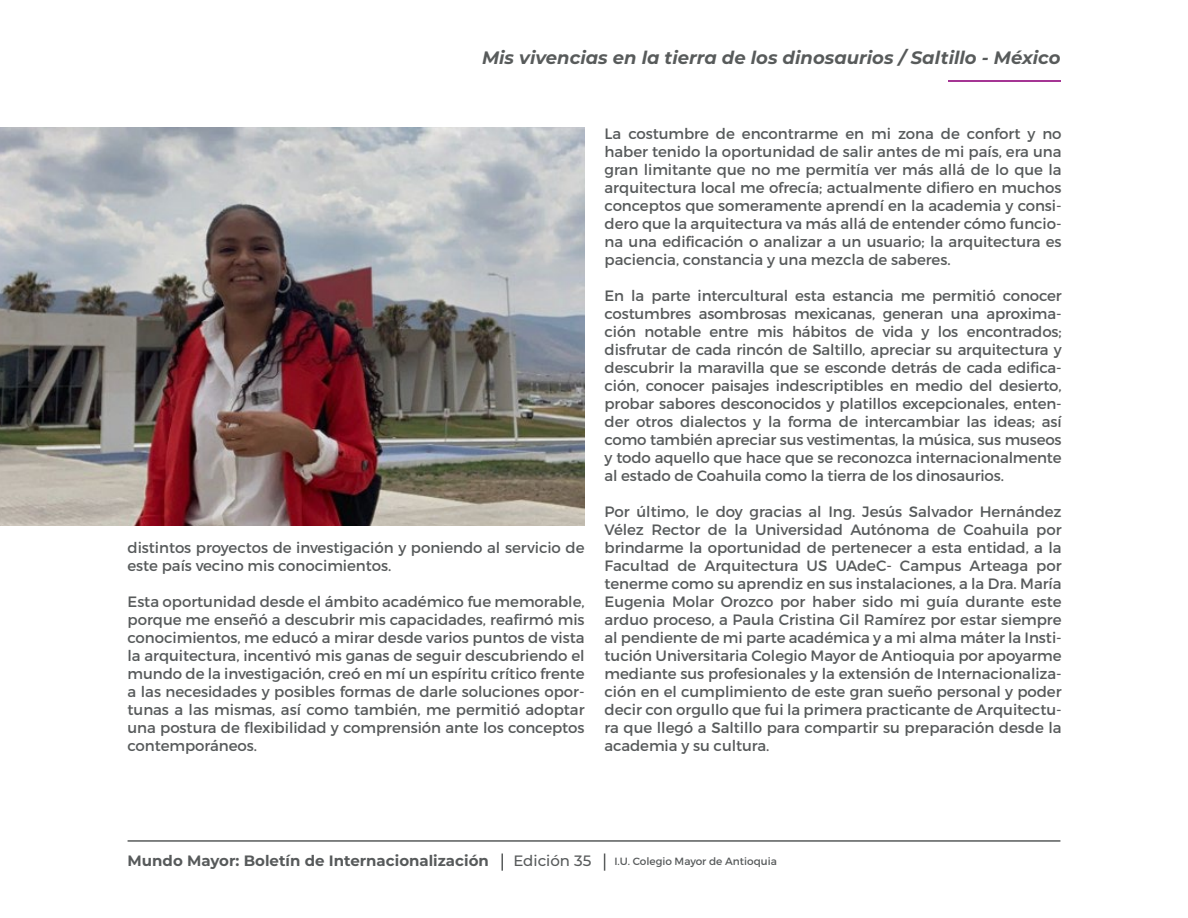
<style>
.page{position:relative;width:1188px;height:918px;background:#fff}
.page>*{position:absolute;margin:0;border:0;box-sizing:border-box;transform-origin:0 0}
.t1{font:italic 700 18px "Montserrat";color:#585b5b}
.t2{font:18px "Montserrat";color:#575a5b}
.t3{font:15px/18px "Montserrat";letter-spacing:-.005em;color:#575a5b;text-align:justify}
.t4{font:700 15px "Montserrat";color:#575a5b}
.t5{font:500 15px "Montserrat";color:#575a5b}
.t6{font:10.5px "Montserrat";color:#575a5b}
</style>
<div class="page">
<img style="left:0;top:127px;width:585px;height:399px">
<hr style="left:948px;top:81px;width:112px;height:1px;background:#a53594">
<svg style="left:604px;top:854px;width:1px;height:17px"></svg>
<svg style="left:501px;top:854px;width:2px;height:17px"></svg>
<hr style="left:128px;top:840px;width:932px;height:2px;background:#585b5b">
<p class="t1" style="left:482px;top:45px;width:580px">Mis vivencias en la tierra de los dinosaurios / Saltillo - México</p>
<p class="t3" style="left:128px;top:538px;width:459px">distintos proyectos de investigación y poniendo al servicio de este país vecino mis conocimientos.</p>
<p class="t3" style="left:128px;top:592px;width:459px">Esta oportunidad desde el ámbito académico fue memorable, porque me enseñó a descubrir mis capacidades, reafirmó mis conocimientos, me educó a mirar desde varios puntos de vista la arquitectura, incentivó mis ganas de seguir descubriendo el mundo de la investigación, creó en mí un espíritu crítico frente a las necesidades y posibles formas de darle soluciones opor&shy;tunas a las mismas, así como también, me permitió adoptar una postura de flexibilidad y comprensión ante los conceptos contemporáneos.</p>
<p class="t3" style="left:605px;top:124px;width:459px">La costumbre de encontrarme en mi zona de confort y no haber tenido la oportunidad de salir antes de mi país, era una gran limitante que no me permitía ver más allá de lo que la arquitectura local me ofrecía; actualmente difiero en muchos conceptos que someramente aprendí en la academia y consi&shy;dero que la arquitectura va más allá de entender cómo funcio&shy;na una edificación o analizar a un usuario; la arquitectura es paciencia, constancia y una mezcla de saberes.</p>
<p class="t3" style="left:605px;top:286px;width:459px">En la parte intercultural esta estancia me permitió conocer costumbres asombrosas mexicanas, generan una aproxima&shy;ción notable entre mis hábitos de vida y los encontrados; disfrutar de cada rincón de Saltillo, apreciar su arquitectura y descubrir la maravilla que se esconde detrás de cada edifica&shy;ción, conocer paisajes indescriptibles en medio del desierto, probar sabores desconocidos y platillos excepcionales, enten&shy;der otros dialectos y la forma de intercambiar las ideas; así como también apreciar sus vestimentas, la música, sus museos y todo aquello que hace que se reconozca internacionalmente al estado de Coahuila como la tierra de los dinosaurios.</p>
<p class="t3" style="left:605px;top:502px;width:459px">Por último, le doy gracias al Ing. Jesús Salvador Hernández Vélez Rector de la Universidad Autónoma de Coahuila por brindarme la oportunidad de pertenecer a esta entidad, a la Facultad de Arquitectura US UAdeC- Campus Arteaga por tenerme como su aprendiz en sus instalaciones, a la Dra. María Eugenia Molar Orozco por haber sido mi guía durante este arduo proceso, a Paula Cristina Gil Ramírez por estar siempre al pendiente de mi parte académica y a mi alma máter la Insti&shy;tución Universitaria Colegio Mayor de Antioquia por apoyarme mediante sus profesionales y la extensión de Internacionaliza&shy;ción en el cumplimiento de este gran sueño personal y poder decir con orgullo que fui la primera practicante de Arquitectu&shy;ra que llegó a Saltillo para compartir su preparación desde la academia y su cultura.</p>
<p class="t4" style="left:128px;top:850px;width:363px">Mundo Mayor: Boletín de Internacionalización</p>
<p class="t2" style="left:129px;top:850px;width:24px">07</p>
<p class="t5" style="left:513px;top:851px;width:79px">Edición 35</p>
<p class="t6" style="left:614px;top:855px;width:164px">I.U. Colegio Mayor de Antioquia</p>
</div>
